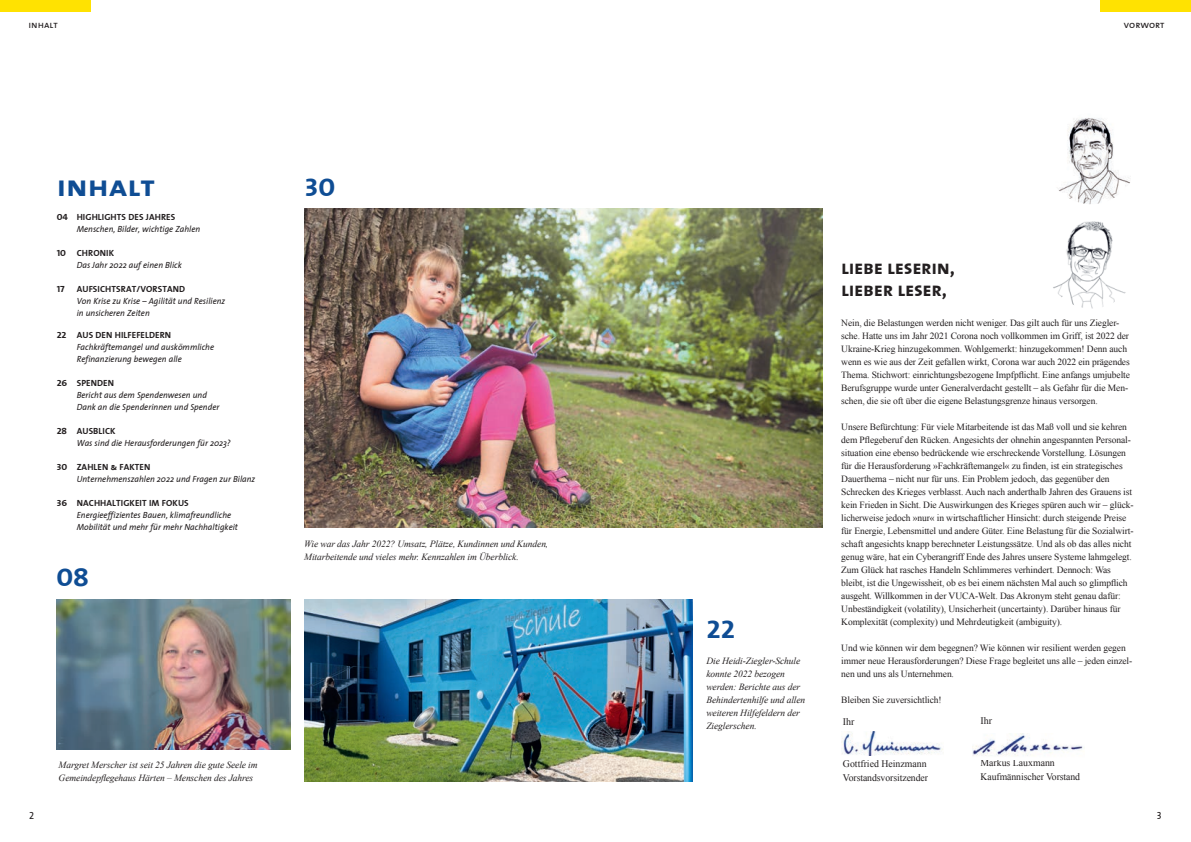
<style>
.page{position:relative;width:1191px;height:842px;background:#fff}
.page>*{position:absolute;margin:0;border:0;box-sizing:border-box;transform-origin:0 0}
.t1{font:30px "The Sans Bold Caps";color:#0f4d94;scale:1.1 1}
.t2{font:26px "The Sans Bold Caps";color:#0f4d94;scale:1.1 1}
.t3{font:20px/22px "The Sans Bold Caps";letter-spacing:-.015em;color:#231f20}
.t4{font:10.5px "The Sans Caps";color:#231f20;scale:.95 1}
.t5{font:10px/14px "Times New Roman";letter-spacing:-.005em;color:#231f20}
.t6{font:10px "The Sans Caps";color:#231f20}
.t7{font:9.5px/13px "Times New Roman";letter-spacing:-.01em;color:#231f20}
.t8{font:italic 9.5px/13px "Times New Roman";letter-spacing:-.01em;color:#231f20}
.t9{font:italic 9px/12px "The Sans";color:#231f20;scale:.95 1}
.t10{font:9px "The Sans Bold Caps";letter-spacing:.01em;color:#231f20;scale:1.1 1}
.t11{font:9px "The Sans Bold Caps";letter-spacing:.01em;color:#231f20}
</style>
<div class="page">
<div style="left:1100px;top:0;width:91px;height:11px;background:#ffe201"></div>
<div style="left:0;top:0;width:91px;height:11px;background:#ffe201"></div>
<img style="left:1046px;top:113px;width:90px;height:91px;border-radius:45px">
<img style="left:1053px;top:221px;width:73px;height:88px">
<img style="left:841px;top:732px;width:102px;height:23px">
<img style="left:972px;top:733px;width:111px;height:23px">
<img style="left:305px;top:209px;width:517px;height:318px">
<img style="left:305px;top:599px;width:388px;height:182px">
<img style="left:57px;top:599px;width:234px;height:150px">
<p class="t6" style="left:28px;top:17px;width:31px">inhalt</p>
<p class="t6" style="left:1124px;top:17px;width:42px">vorwort</p>
<h1 class="t1" style="left:57px;top:161px;width:91px">inhalt</h1>
<p class="t10" style="left:57px;top:209px;width:109px">04 HIGHLIGHTS DES JAHRES</p>
<p class="t9" style="left:77px;top:222px;width:132px">Menschen, Bilder, wichtige Zahlen</p>
<p class="t10" style="left:57px;top:245px;width:54px">10 CHRONIK</p>
<p class="t9" style="left:77px;top:258px;width:112px">Das Jahr 2022 auf einen Blick</p>
<p class="t10" style="left:57px;top:281px;width:9px">17</p>
<p class="t11" style="left:77px;top:281px;width:110px">AUFSICHTSRAT/VORSTAND</p>
<p class="t9" style="left:77px;top:294px;width:158px">Von Krise zu Krise – Agilität und Resilienz in unsicheren Zeiten</p>
<p class="t10" style="left:57px;top:327px;width:106px">22 AUS DEN HILFEFELDERN</p>
<p class="t9" style="left:77px;top:340px;width:146px">Fachkräftemangel und auskömmliche<br>Refinanzierung bewegen alle</p>
<p class="t10" style="left:57px;top:375px;width:54px">26 SPENDEN</p>
<p class="t9" style="left:77px;top:388px;width:152px">Bericht aus dem Spendenwesen und<br>Dank an die Spenderinnen und Spender</p>
<p class="t10" style="left:57px;top:423px;width:55px">28 AUSBLICK</p>
<p class="t9" style="left:77px;top:436px;width:164px">Was sind die Herausforderungen für 2023?</p>
<p class="t10" style="left:57px;top:459px;width:87px">30 ZAHLEN &amp; FAKTEN</p>
<p class="t9" style="left:77px;top:472px;width:189px">Unternehmenszahlen 2022 und Fragen zur Bilanz</p>
<p class="t10" style="left:57px;top:495px;width:122px">36 NACHHALTIGKEIT IM FOKUS</p>
<p class="t9" style="left:77px;top:508px;width:171px">Energieeffizientes Bauen, klimafreundliche<br>Mobilität und mehr für mehr Nachhaltigkeit</p>
<h2 class="t2" style="left:56px;top:555px;width:31px">08</h2>
<h2 class="t2" style="left:305px;top:165px;width:29px">30</h2>
<p class="t8" style="left:304px;top:537px;width:246px">Wie war das Jahr 2022? Umsatz, Plätze, Kundinnen und Kunden,<br>Mitarbeitende und vieles mehr. Kennzahlen im Überblick.</p>
<p class="t8" style="left:59px;top:758px;width:201px">Margret Merscher ist seit 25 Jahren die gute Seele im<br>Gemeindepflegehaus Härten – Menschen des Jahres</p>
<h2 class="t2" style="left:706px;top:607px;width:27px">22</h2>
<p class="t8" style="left:706px;top:654px;width:100px">Die Heidi-Ziegler-Schule konnte 2022 bezogen werden: Berichte aus der<br>Behindertenhilfe und allen weiteren Hilfefeldern der<br>Zieglerschen.</p>
<h3 class="t3" style="left:841px;top:256px;width:115px">liebe leserin, lieber leser,</h3>
<p class="t7" style="left:841px;top:316px;width:290px">Nein, die Belastungen werden nicht weniger. Das gilt auch für uns Ziegler&shy;sche. Hatte uns im Jahr 2021 Corona noch vollkommen im Griff, ist 2022 der Ukraine-Krieg hinzugekommen. Wohlgemerkt: hinzugekommen! Denn auch wenn es wie aus der Zeit gefallen wirkt, Corona war auch 2022 ein prägendes Thema. Stichwort: einrichtungsbezogene Impfpflicht. Eine anfangs umjubelte Berufsgruppe wurde unter Generalverdacht gestellt – als Gefahr für die Men&shy;schen, die sie oft über die eigene Belastungsgrenze hinaus versorgen.</p>
<p class="t7" style="left:841px;top:420px;width:294px">Unsere Befürchtung: Für viele Mitarbeitende ist das Maß voll und sie kehren dem Pflegeberuf den Rücken. Angesichts der ohnehin angespannten Personal&shy;situation eine ebenso bedrückende wie erschreckende Vorstellung. Lösungen für die Herausforderung »Fachkräftemangel« zu finden, ist ein strategisches Dauerthema – nicht nur für uns. Ein Problem jedoch, das gegenüber den Schrecken des Krieges verblasst. Auch nach anderthalb Jahren des Grauens ist kein Frieden in Sicht. Die Auswirkungen des Krieges spüren auch wir – glück&shy;licherweise jedoch »nur« in wirtschaftlicher Hinsicht: durch steigende Preise für Energie, Lebensmittel und andere Güter. Eine Belastung für die Sozialwirt&shy;schaft angesichts knapp berechneter Leistungssätze. Und als ob das alles nicht genug wäre, hat ein Cyberangriff Ende des Jahres unsere Systeme lahmgelegt.<br>Zum Glück hat rasches Handeln Schlimmeres verhindert. Dennoch: Was bleibt, ist die Ungewissheit, ob es bei einem nächsten Mal auch so glimpflich ausgeht. Willkommen in der VUCA-Welt. Das Akronym steht genau dafür:<br>Unbeständigkeit (volatility), Unsicherheit (uncertainty). Darüber hinaus für Komplexität (complexity) und Mehrdeutigkeit (ambiguity).</p>
<p class="t7" style="left:841px;top:641px;width:292px">Und wie können wir dem begegnen? Wie können wir resilient werden gegen immer neue Herausforderungen? Diese Frage begleitet uns alle – jeden einzel&shy;nen und uns als Unternehmen.</p>
<p class="t7" style="left:841px;top:693px;width:102px">Bleiben Sie zuversichtlich!</p>
<p class="t5" style="left:980px;top:714px;width:13px">Ihr</p>
<p class="t5" style="left:980px;top:756px;width:101px">Markus Lauxmann<br>Kaufmännischer Vorstand</p>
<p class="t5" style="left:843px;top:714px;width:13px">Ihr</p>
<p class="t5" style="left:843px;top:756px;width:87px">Gottfried Heinzmann<br>Vorstandsvorsitzender</p>
<p class="t4" style="left:29px;top:806px;width:7px">2</p>
<p class="t4" style="left:1157px;top:806px;width:7px">3</p>
</div>
